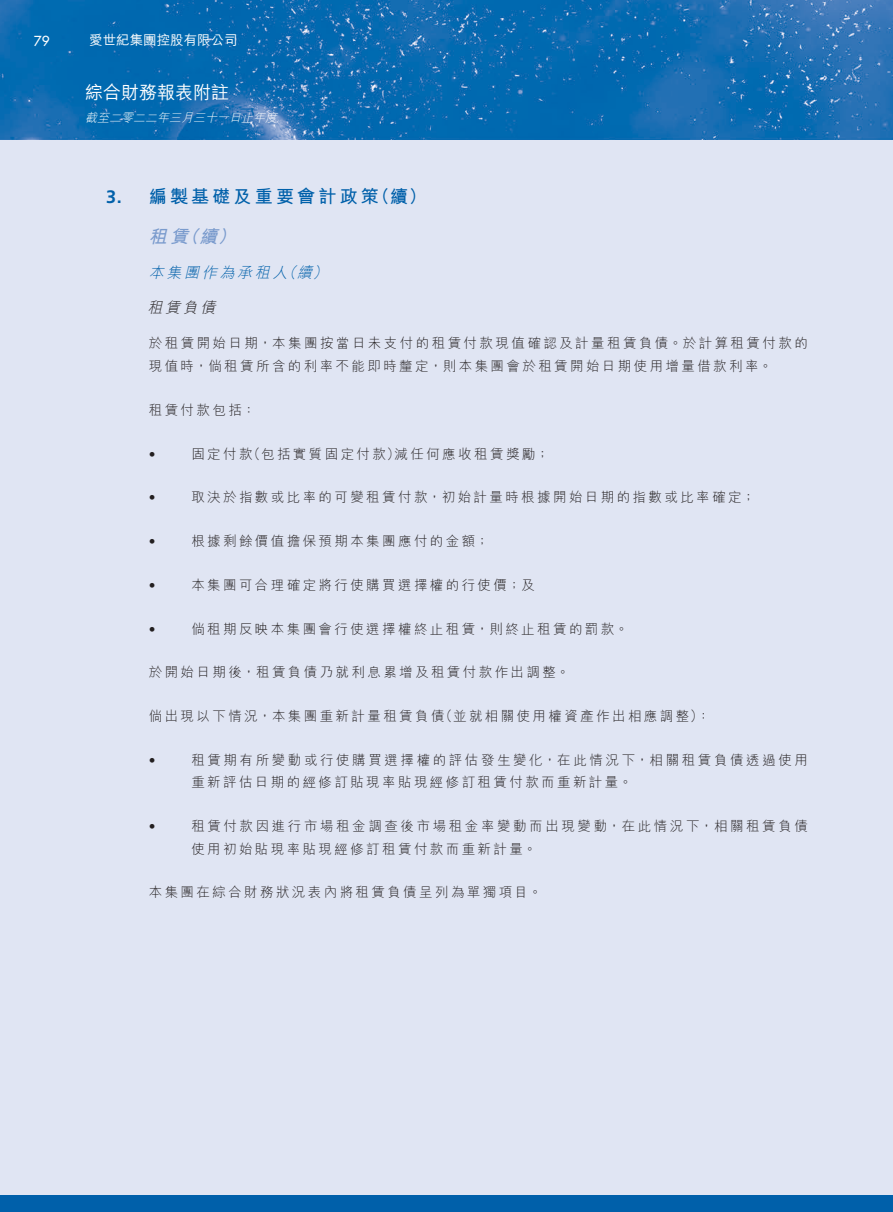
<style>
.page{position:relative;width:893px;height:1212px;background:#fff}
.page>*{position:absolute;margin:0;border:0;box-sizing:border-box;transform-origin:0 0}
._01_Heading_1{font:700 18px "M Hei HK";letter-spacing:.18em;color:#0060aa}
.t1{font:500 18px "M Hei HK";color:#fff}
._02_Heading_2{font:italic 700 18px "M Hei HK";color:#7a9bcd}
._03_Heading_3{font:italic 300 15px "M Hei HK";color:#0060aa}
._04_Heading_4{font:italic 300 15px "M Hei HK";color:#231f20}
._00_Body_text{font:300 13.5px/22.5px "M Hei HK";letter-spacing:.18em;color:#231f20}
.t2{font:500 13.5px "M Hei HK";color:#fff}
._00_Body_text-2{font:300 13.5px "Frutiger LT Std";color:#231f20}
.t3{font:500 13.5px "Futura Std";color:#fff}
.t4{font:italic 300 12px "M Hei HK";color:#fff}
.s1{font-family:"Frutiger LT Std"}
</style>
<div class="page">
<img style="left:0;top:0;width:893px;height:140px">
<div style="left:0;top:140px;width:893px;height:1072px;background:#e0e5f3"></div>
<div style="left:0;top:1195px;width:893px;height:17px;background:#0060aa"></div>
<p class="t3" style="left:34px;top:33px;width:17px">79</p>
<p class="t2" style="left:89px;top:31px;width:150px">愛世紀集團控股有限公司</p>
<h1 class="t1" style="left:85px;top:79px;width:145px">綜合財務報表附註</h1>
<p class="t4" style="left:85px;top:111px;width:196px">截至二零二二年三月三十一日止年度</p>
<p class="_01_Heading_1" style="left:106px;top:183px;width:322px"><span class="s1">3.</span> 編製基礎及重要會計政策（續）</p>
<p class="_02_Heading_2" style="left:149px;top:223px;width:94px">租賃（續）</p>
<p class="_03_Heading_3" style="left:149px;top:265px;width:184px">本集團作為承租人（續）</p>
<p class="_04_Heading_4" style="left:147px;top:300px;width:73px">租賃負債</p>
<p class="_00_Body_text" style="left:149px;top:332px;width:661px">於租賃開始日期，本集團按當日未支付的租賃付款現值確認及計量租賃負債。於計算租賃付款的現值時，倘租賃所含的利率不能即時釐定，則本集團會於租賃開始日期使用增量借款利率。</p>
<p class="_00_Body_text" style="left:149px;top:398px;width:108px">租賃付款包括：</p>
<p class="_00_Body_text-2" style="left:149px;top:446px;width:8px">•</p>
<p class="_00_Body_text" style="left:191px;top:442px;width:359px">固定付款（包括實質固定付款）減任何應收租賃獎勵；</p>
<p class="_00_Body_text-2" style="left:149px;top:490px;width:8px">•</p>
<p class="_00_Body_text" style="left:191px;top:486px;width:566px">取決於指數或比率的可變租賃付款，初始計量時根據開始日期的指數或比率確定；</p>
<p class="_00_Body_text-2" style="left:149px;top:534px;width:8px">•</p>
<p class="_00_Body_text" style="left:191px;top:530px;width:299px">根據剩餘價值擔保預期本集團應付的金額；</p>
<p class="_00_Body_text-2" style="left:149px;top:577px;width:8px">•</p>
<p class="_00_Body_text" style="left:191px;top:573px;width:345px">本集團可合理確定將行使購買選擇權的行使價；及</p>
<p class="_00_Body_text-2" style="left:149px;top:621px;width:8px">•</p>
<p class="_00_Body_text" style="left:191px;top:617px;width:438px">倘租期反映本集團會行使選擇權終止租賃，則終止租賃的罰款。</p>
<p class="_00_Body_text" style="left:149px;top:661px;width:422px">於開始日期後，租賃負債乃就利息累增及租賃付款作出調整。</p>
<p class="_00_Body_text" style="left:149px;top:705px;width:563px">倘出現以下情況，本集團重新計量租賃負債（並就相關使用權資產作出相應調整）：</p>
<p class="_00_Body_text-2" style="left:149px;top:752px;width:8px">•</p>
<p class="_00_Body_text" style="left:191px;top:748px;width:618px">租賃期有所變動或行使購買選擇權的評估發生變化，在此情況下，相關租賃負債透過使用重新評估日期的經修訂貼現率貼現經修訂租賃付款而重新計量。</p>
<p class="_00_Body_text-2" style="left:149px;top:819px;width:8px">•</p>
<p class="_00_Body_text" style="left:191px;top:815px;width:618px">租賃付款因進行市場租金調查後市場租金率變動而出現變動，在此情況下，相關租賃負債使用初始貼現率貼現經修訂租賃付款而重新計量。</p>
<p class="_00_Body_text" style="left:149px;top:881px;width:395px">本集團在綜合財務狀況表內將租賃負債呈列為單獨項目。</p>
</div>
